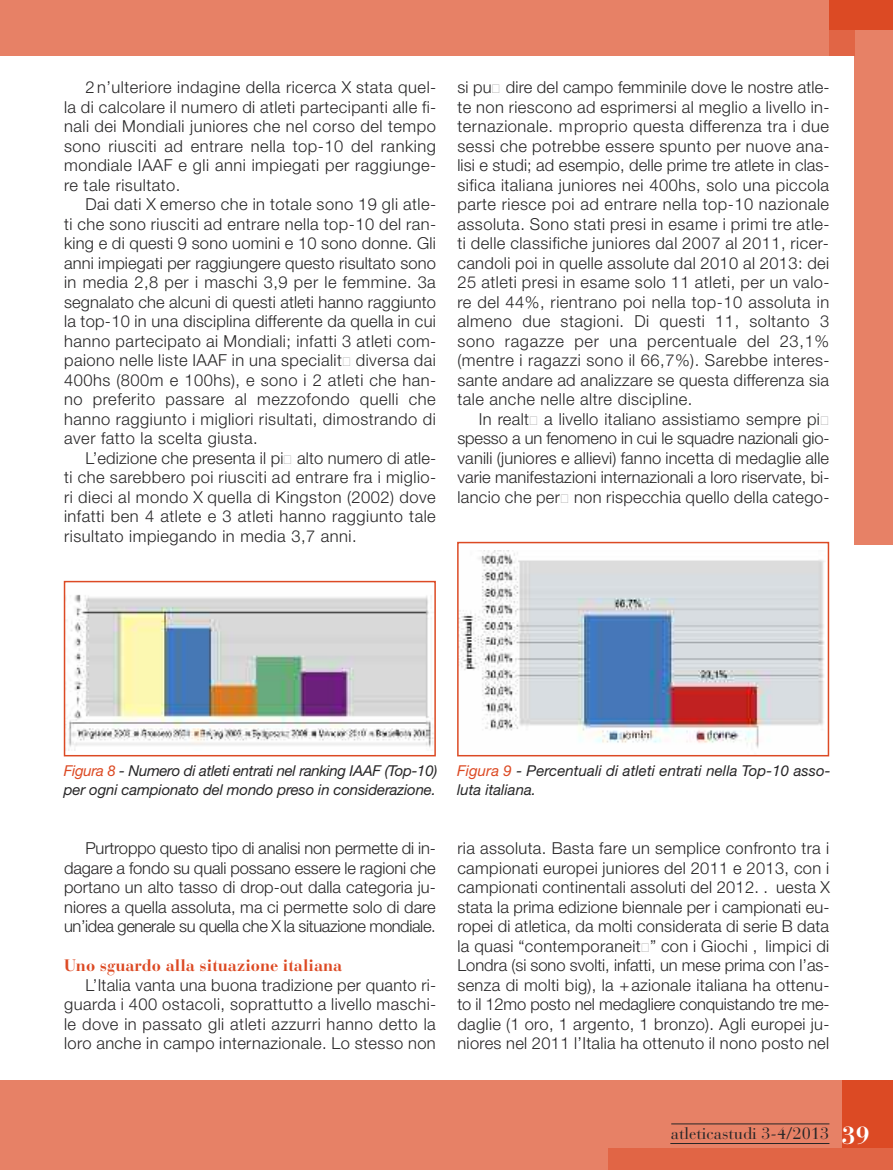
<style>
.page{position:relative;width:893px;height:1170px;background:#fff}
.page>*{position:absolute;margin:0;border:0;box-sizing:border-box;transform-origin:0 0}
.t1{font:300 16.5px/19.5px "Helvetica Neue";letter-spacing:.025em;color:#272627;text-align:justify}
.t2{font:700 16.5px "Bauer Bodoni";color:#dc4a24}
.t3{font:16.5px "Bauer Bodoni";color:#272627}
.t4{font:italic 15px/19.5px "Helvetica Neue";letter-spacing:-.01em;color:#272627}
.s1{color:#dc4a24}
.s2{font-weight:700;font-size:24.75px;color:#fff}
</style>
<div class="page">
<div style="left:855px;top:22px;width:38px;height:523px;background:#e78166"></div>
<div style="left:0;top:0;width:893px;height:55px;background:#e78166"></div>
<div style="left:0;top:1080px;width:893px;height:89px;background:#e78166"></div>
<div style="left:842px;top:1080px;width:51px;height:68px;background:#dc4a24"></div>
<div style="left:608px;top:1148px;width:285px;height:21px;background:#e16545"></div>
<div style="left:829px;top:0;width:26px;height:55px;background:#e16545"></div>
<div style="left:829px;top:0;width:64px;height:30px;background:#dc4a24"></div>
<hr style="left:670px;top:1142px;width:159px;height:1px;background:#272627">
<hr style="left:671px;top:1123px;width:158px;height:1px;background:#272627">
<img style="left:68px;top:594px;width:365px;height:156px">
<div style="left:64px;top:581px;width:372px;height:175px;border:2px solid #dc4a24"></div>
<img style="left:460px;top:550px;width:365px;height:198px">
<div style="left:457px;top:542px;width:372px;height:214px;border:2px solid #dc4a24"></div>
<p class="t1" style="left:64px;top:77px;width:374px;text-indent:21px">2 n’ulteriore indagine della ricerca X stata quel&shy;la di calcolare il numero di atleti partecipanti alle fi&shy;nali dei Mondiali juniores che nel corso del tempo sono riusciti ad entrare nella top-10 del ranking mondiale IAAF e gli anni impiegati per raggiunge&shy;re tale risultato.</p>
<p class="t1" style="left:64px;top:194px;width:374px;text-indent:21px">Dai dati X emerso che in totale sono 19 gli atle&shy;ti che sono riusciti ad entrare nella top-10 del ran&shy;king e di questi 9 sono uomini e 10 sono donne. Gli anni impiegati per raggiungere questo risultato sono in media 2,8 per i maschi 3,9 per le femmine. 3a segnalato che alcuni di questi atleti hanno raggiunto la top-10 in una disciplina differente da quella in cui hanno partecipato ai Mondiali; infatti 3 atleti com&shy;paiono nelle liste IAAF in una specialitU diversa dai 400hs (800m e 100hs), e sono i 2 atleti che han&shy;no preferito passare al mezzofondo quelli che hanno raggiunto i migliori risultati, dimostrando di aver fatto la scelta giusta.</p>
<p class="t1" style="left:64px;top:448px;width:374px;text-indent:21px">L’edizione che presenta il pi_ alto numero di atle&shy;ti che sarebbero poi riusciti ad entrare fra i miglio&shy;ri dieci al mondo X quella di Kingston (2002) dove infatti ben 4 atlete e 3 atleti hanno raggiunto tale risultato impiegando in media 3,7 anni.</p>
<p class="t1" style="left:457px;top:77px;width:374px">si pu] dire del campo femminile dove le nostre atle&shy;te non riescono ad esprimersi al meglio a livello in&shy;ternazionale. m proprio questa differenza tra i due sessi che potrebbe essere spunto per nuove ana&shy;lisi e studi; ad esempio, delle prime tre atlete in clas&shy;sifica italiana juniores nei 400hs, solo una piccola parte riesce poi ad entrare nella top-10 nazionale assoluta. Sono stati presi in esame i primi tre atle&shy;ti delle classifiche juniores dal 2007 al 2011, ricer&shy;candoli poi in quelle assolute dal 2010 al 2013: dei 25 atleti presi in esame solo 11 atleti, per un valo&shy;re del 44%, rientrano poi nella top-10 assoluta in almeno due stagioni. Di questi 11, soltanto 3 sono ragazze per una percentuale del 23,1% (mentre i ragazzi sono il 66,7%). Sarebbe interes&shy;sante andare ad analizzare se questa differenza sia tale anche nelle altre discipline.</p>
<p class="t1" style="left:457px;top:409px;width:374px;text-indent:21px">In realtU a livello italiano assistiamo sempre pi_ spesso a un fenomeno in cui le squadre nazionali gio&shy;vanili (juniores e allievi) fanno incetta di medaglie alle varie manifestazioni internazionali a loro riservate, bi&shy;lancio che per] non rispecchia quello della catego-</p>
<p class="t4" style="left:64px;top:760px;width:375px"><span class="s1">Figura 8</span> - Numero di atleti entrati nel ranking IAAF (Top-10) per ogni campionato del mondo preso in considerazione.</p>
<p class="t1" style="left:64px;top:838px;width:373px;text-indent:21px">Purtroppo questo tipo di analisi non permette di in&shy;dagare a fondo su quali possano essere le ragioni che portano un alto tasso di drop-out dalla categoria ju&shy;niores a quella assoluta, ma ci permette solo di dare un’idea generale su quella che X la situazione mondiale.</p>
<p class="t2" style="left:64px;top:959px;width:280px">Uno sguardo alla situazione italiana</p>
<p class="t1" style="left:64px;top:974px;width:374px;text-indent:21px">L’Italia vanta una buona tradizione per quanto ri&shy;guarda i 400 ostacoli, soprattutto a livello maschi&shy;le dove in passato gli atleti azzurri hanno detto la loro anche in campo internazionale. Lo stesso non</p>
<p class="t4" style="left:457px;top:760px;width:375px"><span class="s1">Figura 9</span> - Percentuali di atleti entrati nella Top-10 asso&shy;luta italiana.</p>
<p class="t1" style="left:457px;top:838px;width:374px">ria assoluta. Basta fare un semplice confronto tra i campionati europei juniores del 2011 e 2013, con i campionati continentali assoluti del 2012. . uesta X stata la prima edizione biennale per i campionati eu&shy;ropei di atletica, da molti considerata di serie B data la quasi “contemporaneitU” con i Giochi , limpici di Londra (si sono svolti, infatti, un mese prima con l’as&shy;senza di molti big), la + azionale italiana ha ottenu&shy;to il 12mo posto nel medagliere conquistando tre me&shy;daglie (1 oro, 1 argento, 1 bronzo). Agli europei ju&shy;niores nel 2011 l’Italia ha ottenuto il nono posto nel</p>
<p class="t3" style="left:671px;top:1127px;width:200px">atleticastudi 3-4/2013 <span class="s2">39</span></p>
</div>
